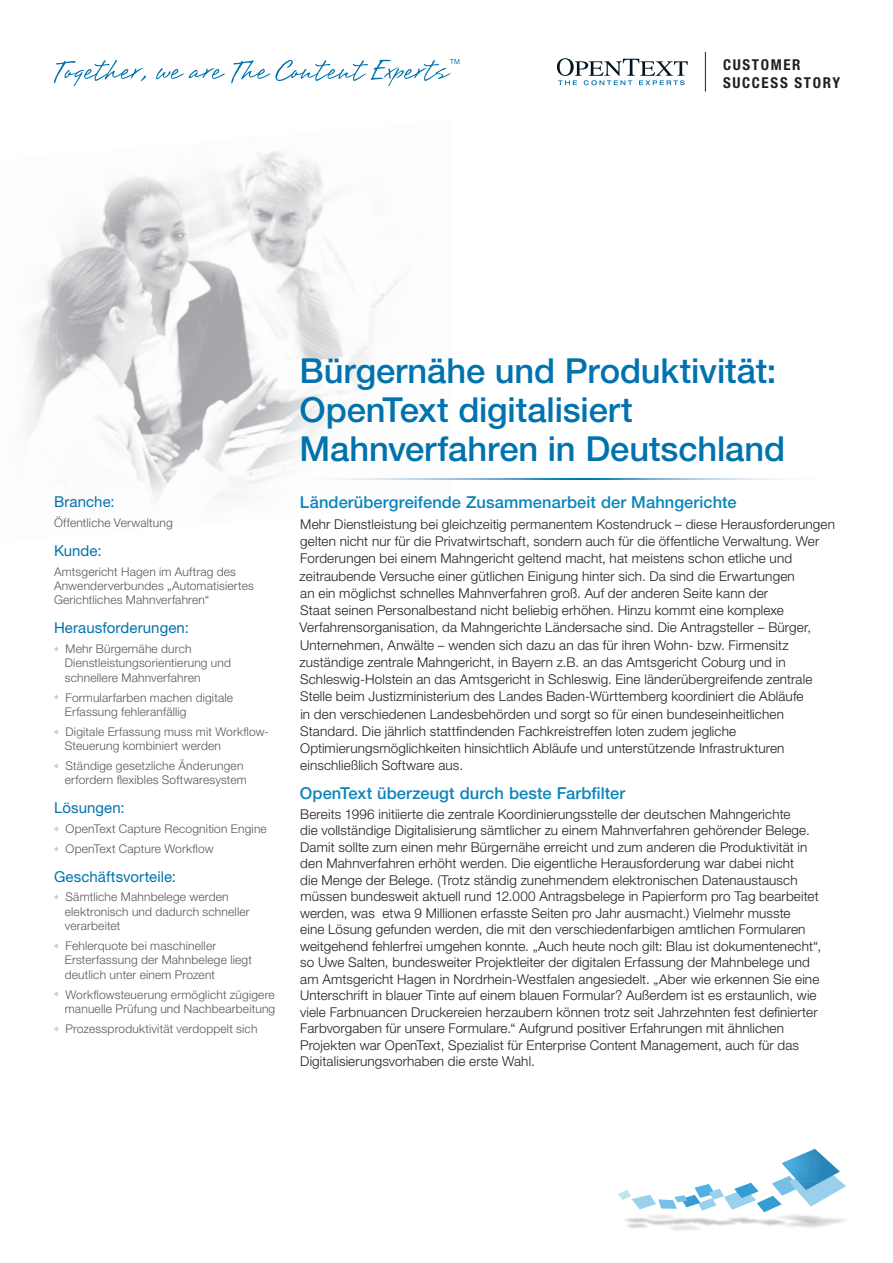
<style>
.page{position:relative;width:893px;height:1263px;background:#fff}
.page>*{position:absolute;margin:0;border:0;box-sizing:border-box;transform-origin:0 0}
.t1{font:500 34.5px/39px "Helvetica Neue LT Std";letter-spacing:-.005em;color:#0073ae}
.t2{font:500 16.5px "Helvetica Neue LT Std";letter-spacing:.005em;color:#0c85bb}
.t3{font:15px "Helvetica Neue LT Std";letter-spacing:.005em;color:#0073ae}
.t4{font:700 condensed 15px/18px "Helvetica Neue LT Std";letter-spacing:.11em;color:#231f20}
.t5{font:300 13.5px/16.5px "Helvetica Neue LT Std";letter-spacing:.01em;color:#231f20}
.t6{font:300 12px/14.4px "Helvetica Neue LT Std";letter-spacing:.015em;color:#57585a}
</style>
<div class="page">
<img style="left:28px;top:151px;width:370px;height:348px">
<hr style="left:705px;top:52px;width:1px;height:40px;background:#231f20">
<svg style="left:54px;top:60px;width:92px;height:26px"></svg>
<svg style="left:156px;top:68px;width:69px;height:11px"></svg>
<svg style="left:231px;top:59px;width:228px;height:27px"></svg>
<svg style="left:280px;top:478px;width:506px;height:2px"></svg>
<svg style="left:557px;top:58px;width:131px;height:27px"></svg>
<svg style="left:618px;top:1149px;width:228px;height:63px"></svg>
<p class="t4" style="left:723px;top:55px;width:119px">CUSTOMER<br>SUCCESS STORY</p>
<p class="t3" style="left:54px;top:493px;width:62px">Branche:</p>
<p class="t6" style="left:54px;top:515px;width:120px">Öffentliche Verwaltung</p>
<p class="t3" style="left:54px;top:541px;width:49px">Kunde:</p>
<p class="t6" style="left:54px;top:564px;width:201px">Amtsgericht Hagen im Auftrag des<br>Anwenderverbundes „Automatisiertes<br>Gerichtliches Mahnverfahren“</p>
<p class="t3" style="left:54px;top:619px;width:136px">Herausforderungen:</p>
<p class="t6" style="left:65px;top:641px;width:168px">Mehr Bürgernähe durch<br>Dienstleistungsorientierung und schnellere Mahnverfahren</p>
<p class="t6" style="left:65px;top:690px;width:170px">Formularfarben machen digitale<br>Erfassung fehleranfällig</p>
<p class="t6" style="left:65px;top:724px;width:206px">Digitale Erfassung muss mit Workflow-<br>Steuerung kombiniert werden</p>
<p class="t6" style="left:65px;top:758px;width:184px">Ständige gesetzliche Änderungen erfordern flexibles Softwaresystem</p>
<p class="t3" style="left:54px;top:799px;width:72px">Lösungen:</p>
<p class="t6" style="left:66px;top:819px;width:203px;line-height:19.8px">OpenText Capture Recognition Engine<br>OpenText Capture Workflow</p>
<p class="t3" style="left:54px;top:867px;width:124px">Geschäftsvorteile:</p>
<p class="t6" style="left:65px;top:890px;width:186px">Sämtliche Mahnbelege werden elektronisch und dadurch schneller verarbeitet</p>
<p class="t6" style="left:65px;top:938px;width:189px">Fehlerquote bei maschineller<br>Ersterfassung der Mahnbelege liegt deutlich unter einem Prozent</p>
<p class="t6" style="left:65px;top:987px;width:212px">Workflowsteuerung ermöglicht zügigere manuelle Prüfung und Nachbearbeitung</p>
<p class="t6" style="left:66px;top:1021px;width:193px">Prozessproduktivität verdoppelt sich</p>
<h1 class="t1" style="left:299px;top:351px;width:487px">Bürgernähe und Produktivität:<br>OpenText digitalisiert<br>Mahnverfahren in Deutschland</h1>
<p class="t2" style="left:300px;top:492px;width:438px">Länderübergreifende Zusammenarbeit der Mahngerichte</p>
<p class="t5" style="left:300px;top:515px;width:537px;line-height:17.2px">Mehr Dienstleistung bei gleichzeitig permanentem Kostendruck – diese Herausforderungen gelten nicht nur für die Privatwirtschaft, sondern auch für die öffentliche Verwaltung. Wer Forderungen bei einem Mahngericht geltend macht, hat meistens schon etliche und zeitraubende Versuche einer gütlichen Einigung hinter sich. Da sind die Erwartungen<br>an ein möglichst schnelles Mahnverfahren groß. Auf der anderen Seite kann der<br>Staat seinen Personalbestand nicht beliebig erhöhen. Hinzu kommt eine komplexe Verfahrensorganisation, da Mahngerichte Ländersache sind. Die Antragsteller – Bürger, Unternehmen, Anwälte – wenden sich dazu an das für ihren Wohn- bzw. Firmensitz zuständige zentrale Mahngericht, in Bayern z.B. an das Amtsgericht Coburg und in Schleswig-Holstein an das Amtsgericht in Schleswig. Eine länderübergreifende zentrale Stelle beim Justizministerium des Landes Baden-Württemberg koordiniert die Abläufe<br>in den verschiedenen Landesbehörden und sorgt so für einen bundeseinheitlichen Standard. Die jährlich stattfindenden Fachkreistreffen loten zudem jegliche Optimierungsmöglichkeiten hinsichtlich Abläufe und unterstützende Infrastrukturen einschließlich Software aus.</p>
<p class="t2" style="left:300px;top:783px;width:327px">OpenText überzeugt durch beste Farbfilter</p>
<p class="t5" style="left:300px;top:805px;width:523px">Bereits 1996 initiierte die zentrale Koordinierungsstelle der deutschen Mahngerichte<br>die vollständige Digitalisierung sämtlicher zu einem Mahnverfahren gehörender Belege.<br>Damit sollte zum einen mehr Bürgernähe erreicht und zum anderen die Produktivität in den Mahnverfahren erhöht werden. Die eigentliche Herausforderung war dabei nicht<br>die Menge der Belege. (Trotz ständig zunehmendem elektronischen Datenaustausch müssen bundesweit aktuell rund 12.000 Antragsbelege in Papierform pro Tag bearbeitet werden, was etwa 9 Millionen erfasste Seiten pro Jahr ausmacht.) Vielmehr musste<br>eine Lösung gefunden werden, die mit den verschiedenfarbigen amtlichen Formularen weitgehend fehlerfrei umgehen konnte. „Auch heute noch gilt: Blau ist dokumentenecht“, so Uwe Salten, bundesweiter Projektleiter der digitalen Erfassung der Mahnbelege und am Amtsgericht Hagen in Nordrhein-Westfalen angesiedelt. „Aber wie erkennen Sie eine Unterschrift in blauer Tinte auf einem blauen Formular? Außerdem ist es erstaunlich, wie viele Farbnuancen Druckereien herzaubern können trotz seit Jahrzehnten fest definierter Farbvorgaben für unsere Formulare.“ Aufgrund positiver Erfahrungen mit ähnlichen Projekten war OpenText, Spezialist für Enterprise Content Management, auch für das Digitalisierungsvorhaben die erste Wahl.</p>
</div>
